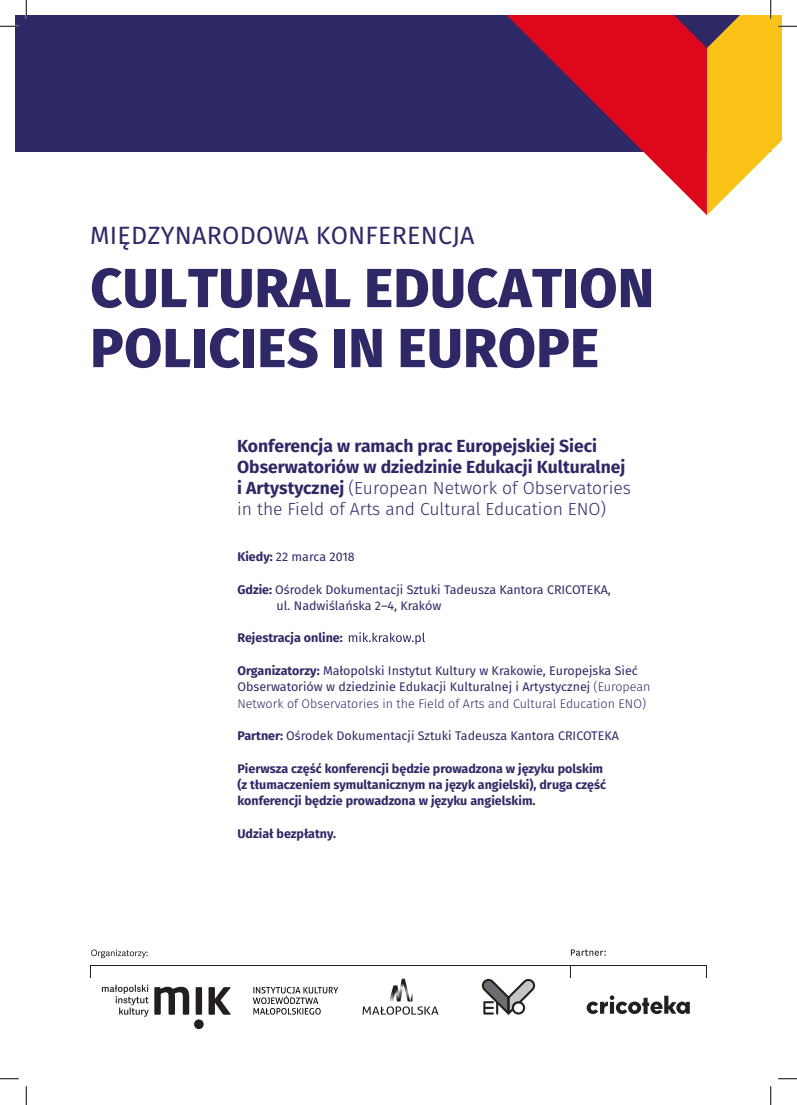
<style>
.page{position:relative;width:797px;height:1105px;background:#fff}
.page>*{position:absolute;margin:0;border:0;box-sizing:border-box;transform-origin:0 0}
.t1{font:800 55px "Fira Sans";letter-spacing:.01em;color:#2e2966}
.t2{font:25px "Fira Sans";letter-spacing:.01em;color:#2e2966}
.t3{font:300 17.5px "Fira Sans";color:#2e2966}
.t4{font:700 17.5px "Fira Sans";color:#2e2966}
.t5{font:12.5px/16.2px "Fira Sans";color:#2e2966}
.t6{font:700 12.5px/16.2px "Fira Sans";color:#2e2966}
.s1{font-weight:700}
.s2{font-weight:300}
</style>
<div class="page">
<div style="left:16px;top:16px;width:754px;height:136px;background:#2e2966"></div>
<svg style="left:507px;top:16px;width:200px;height:199px"></svg>
<svg style="left:208px;top:987px;width:22px;height:28px"></svg>
<div style="left:196px;top:987px;width:6px;height:28px;background:#231f20"></div>
<div style="left:194px;top:1019px;width:10px;height:10px;background:#231f20;border-radius:50%"></div>
<svg style="left:102px;top:985px;width:87px;height:32px"></svg>
<svg style="left:90px;top:966px;width:1px;height:12px"></svg>
<svg style="left:704px;top:965px;width:3px;height:13px"></svg>
<svg style="left:253px;top:987px;width:85px;height:27px"></svg>
<hr style="left:90px;top:965px;width:614px;height:1px;background:#231f20">
<svg style="left:586px;top:995px;width:103px;height:19px"></svg>
<svg style="left:482px;top:978px;width:53px;height:37px"></svg>
<svg style="left:570px;top:966px;width:1px;height:12px"></svg>
<svg style="left:362px;top:979px;width:76px;height:36px"></svg>
<svg style="left:349px;top:632px;width:76px;height:13px"></svg>
<svg style="left:571px;top:949px;width:34px;height:7px"></svg>
<svg style="left:91px;top:949px;width:57px;height:9px"></svg>
<svg style="left:0;top:25px;width:19px;height:2px"></svg>
<svg style="left:0;top:1078px;width:19px;height:1px"></svg>
<svg style="left:778px;top:1078px;width:19px;height:1px"></svg>
<svg style="left:25px;top:0;width:2px;height:19px"></svg>
<svg style="left:25px;top:1086px;width:2px;height:19px"></svg>
<svg style="left:707px;top:0;width:90px;height:215px"></svg>
<svg style="left:770px;top:1086px;width:1px;height:19px"></svg>
<p class="t2" style="left:90px;top:216px;width:386px">MIĘDZYNARODOWA KONFERENCJA</p>
<p class="t1" style="left:90px;top:240px;width:565px">CULTURAL EDUCATION</p>
<p class="t1" style="left:90px;top:300px;width:510px">POLICIES IN EUROPE</p>
<p class="t4" style="left:237px;top:431px;width:361px">Konferencja w ramach prac Europejskiej Sieci</p>
<p class="t4" style="left:237px;top:452px;width:390px">Obserwatoriów w dziedzinie Edukacji Kulturalnej</p>
<p class="t3" style="left:237px;top:475px;width:395px"><span class="s1">i Artystycznej</span> (European Network of Observatories</p>
<p class="t3" style="left:237px;top:496px;width:370px">in the Field of Arts and Cultural Education ENO)</p>
<p class="t5" style="left:237px;top:548px;width:119px"><span class="s1">Kiedy:</span> 22 marca 2018</p>
<p class="t5" style="left:237px;top:581px;width:375px"><span class="s1">Gdzie:</span> Ośrodek Dokumentacji Sztuki Tadeusza Kantora CRICOTEKA,</p>
<p class="t5" style="left:276px;top:597px;width:166px">ul. Nadwiślańska 2–4, Kraków</p>
<p class="t6" style="left:237px;top:629px;width:107px">Rejestracja online:</p>
<p class="t5" style="left:237px;top:662px;width:414px"><span class="s1">Organizatorzy:</span> Małopolski Instytut Kultury w Krakowie, Europejska Sieć<br>Obserwatoriów w dziedzinie Edukacji Kulturalnej i Artystycznej <span class="s2">(European<br>Network of Observatories in the Field of Arts and Cultural Education ENO)</span></p>
<p class="t5" style="left:237px;top:727px;width:383px"><span class="s1">Partner:</span> Ośrodek Dokumentacji Sztuki Tadeusza Kantora CRICOTEKA</p>
<p class="t6" style="left:237px;top:759px;width:367px">Pierwsza część konferencji będzie prowadzona w języku polskim</p>
<p class="t6" style="left:237px;top:775px;width:370px">(z tłumaczeniem symultanicznym na język angielski), druga część konferencji będzie prowadzona w języku angielskim.</p>
<p class="t6" style="left:237px;top:824px;width:100px">Udział bezpłatny.</p>
</div>
